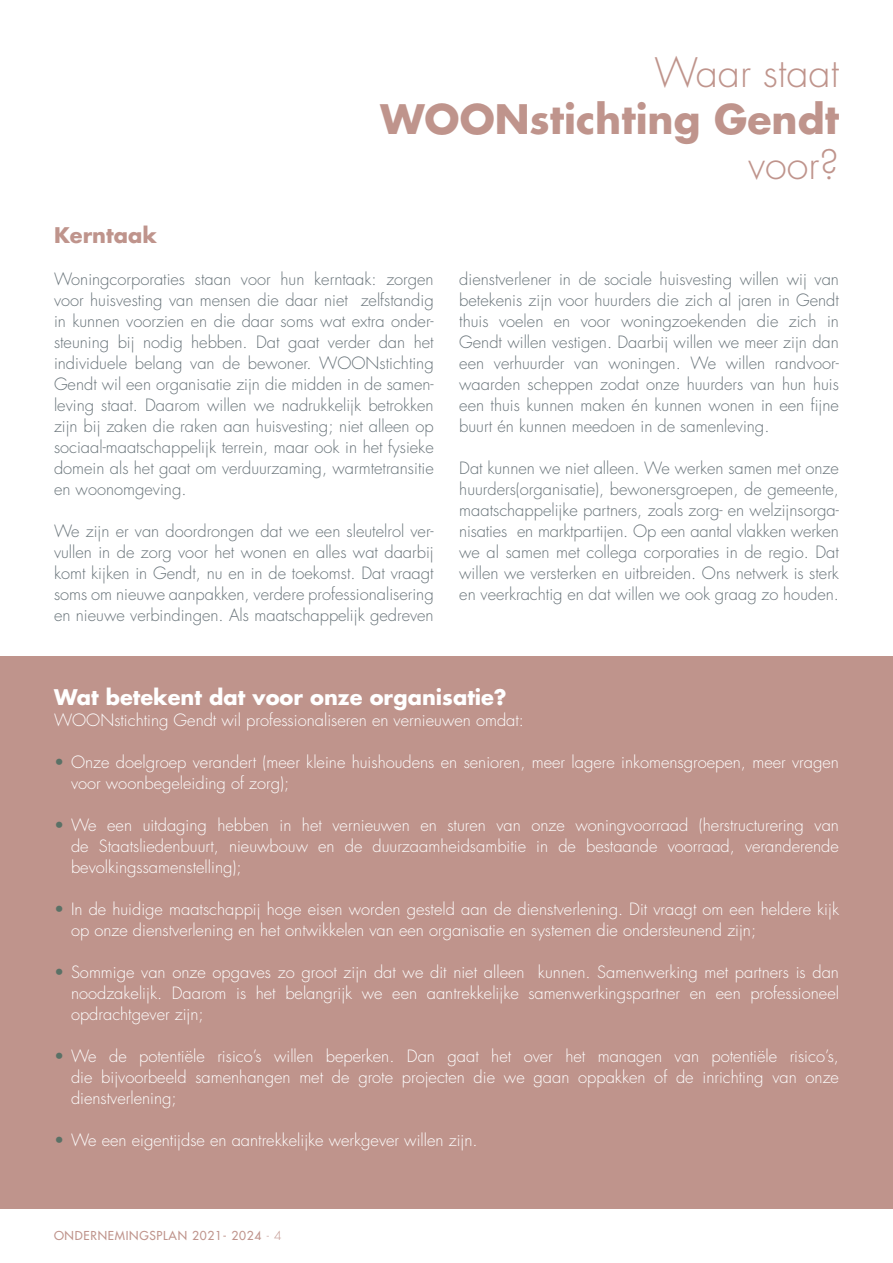
<style>
.page{position:relative;width:893px;height:1263px;background:#fff}
.page>*{position:absolute;margin:0;border:0;box-sizing:border-box;transform-origin:0 0}
.t1{font:700 39.6px "Futura Std";color:#bf948c}
.t2{font:300 39.6px "Futura Std";color:#bf948c}
.t3{font:700 21px "Futura Std";color:#fff}
.t4{font:700 21px "Futura Std";color:#bf948c}
.t5{font:300 16.5px/21px "Futura Std";color:#687379;text-align:justify}
.t6{font:300 16.5px/21px "Futura Std";color:#fff;text-align:justify}
.t7{font:500 12px "Futura Std";letter-spacing:.06em;color:#bf948c}
.s1{color:#5a7166}
.s2{font-weight:300}
</style>
<div class="page">
<div style="left:0;top:656px;width:893px;height:553px;background:#bf948c"></div>
<p class="t2" style="left:654px;top:48px;width:186px">Waar staat</p>
<p class="t1" style="left:380px;top:93px;width:460px">WOONstichting Gendt</p>
<p class="t2" style="left:748px;top:140px;width:92px">voor?</p>
<p class="t4" style="left:54px;top:221px;width:104px">Kerntaak</p>
<p class="t5" style="left:54px;top:269px;width:381px">Woningcorporaties staan voor hun kerntaak: zorgen voor huisvesting van mensen die daar niet zelfstandig in kunnen voorzien en die daar soms wat extra onder&shy;steuning bij nodig hebben. Dat gaat verder dan het individuele belang van de bewoner. WOONstichting Gendt wil een organisatie zijn die midden in de samen&shy;leving staat. Daarom willen we nadrukkelijk betrokken zijn bij zaken die raken aan huisvesting; niet alleen op sociaal-maatschappelijk terrein, maar ook in het fysieke domein als het gaat om verduurzaming, warmtetransitie en woonomgeving.</p>
<p class="t5" style="left:54px;top:521px;width:381px">We zijn er van doordrongen dat we een sleutelrol ver&shy;vullen in de zorg voor het wonen en alles wat daarbij komt kijken in Gendt, nu en in de toekomst. Dat vraagt soms om nieuwe aanpakken, verdere professionalisering en nieuwe verbindingen. Als maatschappelijk gedreven</p>
<p class="t5" style="left:459px;top:269px;width:381px">dienstverlener in de sociale huisvesting willen wij van betekenis zijn voor huurders die zich al jaren in Gendt thuis voelen en voor woningzoekenden die zich in Gendt willen vestigen. Daarbij willen we meer zijn dan een verhuurder van woningen. We willen randvoor&shy;waarden scheppen zodat onze huurders van hun huis een thuis kunnen maken én kunnen wonen in een fijne buurt én kunnen meedoen in de samenleving.</p>
<p class="t5" style="left:459px;top:458px;width:381px">Dat kunnen we niet alleen. We werken samen met onze huurders(organisatie), bewonersgroepen, de gemeente, maatschappelijke partners, zoals zorg- en welzijnsorga&shy;nisaties en marktpartijen. Op een aantal vlakken werken we al samen met collega corporaties in de regio. Dat willen we versterken en uitbreiden. Ons netwerk is sterk en veerkrachtig en dat willen we ook graag zo houden.</p>
<p class="t3" style="left:54px;top:683px;width:454px">Wat betekent dat voor onze organisatie?</p>
<p class="t6" style="left:54px;top:710px;width:472px">WOONstichting Gendt wil professionaliseren en vernieuwen omdat:</p>
<p class="t6" style="left:71px;top:752px;width:769px;text-indent:-17px"><span class="s1">•</span> Onze doelgroep verandert (meer kleine huishoudens en senioren, meer lagere inkomensgroepen, meer vragen voor woonbegeleiding of zorg);</p>
<p class="t6" style="left:71px;top:815px;width:769px;text-indent:-17px"><span class="s1">•</span> We een uitdaging hebben in het vernieuwen en sturen van onze woningvoorraad (herstructurering van de Staatsliedenbuurt, nieuwbouw en de duurzaamheidsambitie in de bestaande voorraad, veranderende bevolkingssamenstelling);</p>
<p class="t6" style="left:71px;top:899px;width:769px;text-indent:-17px"><span class="s1">•</span> In de huidige maatschappij hoge eisen worden gesteld aan de dienstverlening. Dit vraagt om een heldere kijk op onze dienstverlening en het ontwikkelen van een organisatie en systemen die ondersteunend zijn;</p>
<p class="t6" style="left:71px;top:962px;width:769px;text-indent:-17px"><span class="s1">•</span> Sommige van onze opgaves zo groot zijn dat we dit niet alleen kunnen. Samenwerking met partners is dan noodzakelijk. Daarom is het belangrijk we een aantrekkelijke samenwerkingspartner en een professioneel opdrachtgever zijn;</p>
<p class="t6" style="left:71px;top:1046px;width:769px;text-indent:-17px"><span class="s1">•</span> We de potentiële risico’s willen beperken. Dan gaat het over het managen van potentiële risico’s, die bijvoorbeeld samenhangen met de grote projecten die we gaan oppakken of de inrichting van onze dienstverlening;</p>
<p class="t6" style="left:54px;top:1130px;width:425px"><span class="s1">•</span> We een eigentijdse en aantrekkelijke werkgever willen zijn.</p>
<p class="t7" style="left:54px;top:1228px;width:229px">ONDERNEMINGSPLAN 2021- 2024 <span class="s2">- 4</span></p>
</div>
